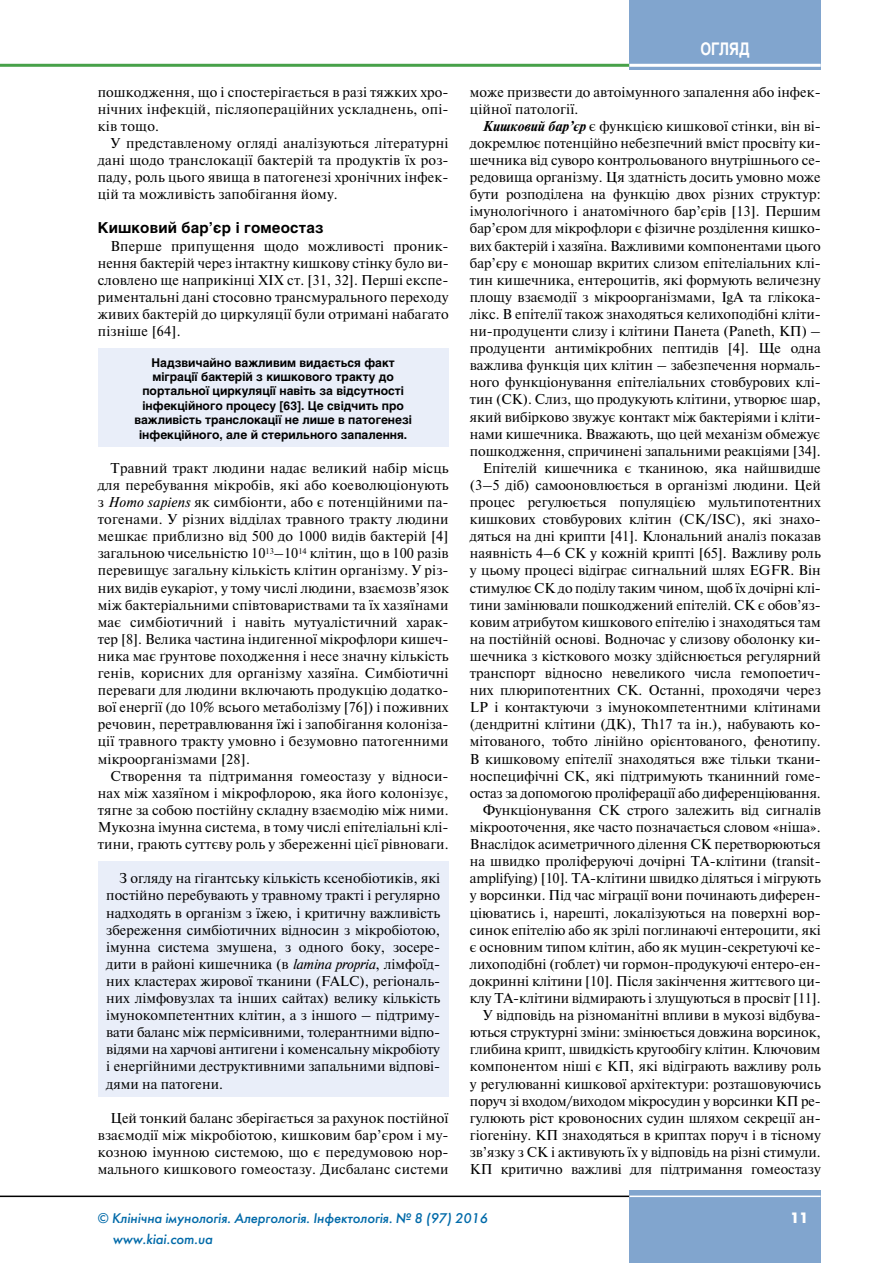
<style>
.page{position:relative;width:893px;height:1263px;background:#fff}
.page>*{position:absolute;margin:0;border:0;box-sizing:border-box;transform-origin:0 0}
.t1{font:700 17.25px "Helios";color:#fff;scale:.8 1}
.t2{font:700 15px "Helios";letter-spacing:.01em;color:#000}
.t3{font:700 15px "Futuris C";color:#fff}
.t4{font:14.25px/17.1px "Newton C";color:#000;text-align:justify}
.t5{font:italic 13.95px "Futuris C";color:#006aa9}
.t6{font:700 12px/14.4px "Helios";color:#000;text-align:center}
.s1{font-style:italic}
.s2{font-weight:700;font-style:italic}
</style>
<div class="page">
<div style="left:629px;top:1191px;width:192px;height:72px;background:#81a5ce"></div>
<hr style="left:0;top:1195px;width:629px;height:2px;background:#000">
<hr style="left:629px;top:1195px;width:192px;height:2px;background:#fff">
<div style="left:629px;top:0;width:192px;height:70px;background:#81a5ce"></div>
<hr style="left:0;top:64px;width:629px;height:3px;background:#47a149">
<hr style="left:629px;top:64px;width:192px;height:3px;background:#fff">
<div style="left:98px;top:349px;width:351px;height:98px;background:#e9eef9"></div>
<div style="left:98px;top:862px;width:351px;height:235px;background:#e9eef9"></div>
<p class="t4" style="left:98px;top:83px;width:352px">пошкодження, що і спостерігається в разі тяжких хро&shy;нічних інфекцій, післяопераційних ускладнень, опі&shy;ків тощо.</p>
<p class="t4" style="left:98px;top:135px;width:352px;text-indent:13px">У представленому огляді аналізуються літературні дані щодо транслокації бактерій та продуктів їх роз&shy;паду, роль цього явища в патогенезі хронічних інфек&shy;цій та можливість запобігання йому.</p>
<p class="t2" style="left:98px;top:219px;width:227px">Кишковий бар’єр і гомеостаз</p>
<p class="t4" style="left:98px;top:237px;width:353px;text-indent:13px">Вперше припущення щодо можливості проник&shy;нення бактерій через інтактну кишкову стінку було ви&shy;словлено ще наприкінці ХІХ ст. [31, 32]. Перші експе&shy;риментальні дані стосовно трансмурального переходу живих бактерій до циркуляції були отримані набагато пізніше [64].</p>
<p class="t6" style="left:134px;top:355px;width:279px">Надзвичайно важливим видається факт міграції бактерій з кишкового тракту до портальної циркуляції навіть за відсутності інфекційного процесу [63]. Це свідчить про важливість транслокації не лише в патогенезі інфекційного, але й стерильного запалення.</p>
<p class="t4" style="left:98px;top:459px;width:352px;text-indent:13px">Травний тракт людини надає великий набір місць для перебування мікробів, які або коеволюціонують з <span class="s1">Homo sapiens</span> як симбіонти, або є потенційними па&shy;тогенами. У різних відділах травного тракту людини мешкає приблизно від 500 до 1000 видів бактерій [4] загальною чисельністю 10<sup>13</sup>–10<sup>14</sup> клітин, що в 100 разів перевищує загальну кількість клітин організму. У різ&shy;них видів еукаріот, у тому числі людини, взаємозв’язок між бактеріальними співтовариствами та їх хазяїнами має симбіотичний і навіть мутуалістичний харак&shy;тер [8]. Велика частина індигенної мікрофлори кишеч&shy;ника має ґрунтове походження і несе значну кількість генів, корисних для організму хазяїна. Симбіотичні переваги для людини включають продукцію додатко&shy;вої енергії (до 10% всього метаболізму [76]) і поживних речовин, перетравлювання їжі і запобігання колоніза&shy;ції травного тракту умовно і безумовно патогенними мікроорганізмами [28].</p>
<p class="t4" style="left:98px;top:767px;width:352px;text-indent:13px">Створення та підтримання гомеостазу у відноси&shy;нах між хазяїном і мікрофлорою, яка його колонізує, тягне за собою постійну складну взаємодію між ними.<br>Мукозна імунна система, в тому числі епітеліальні клі&shy;тини, грають суттєву роль у збереженні цієї рівноваги.</p>
<p class="t4" style="left:106px;top:870px;width:335px;text-indent:13px">З огляду на гігантську кількість ксенобіотиків, які постійно перебувають у травному тракті і регулярно надходять в організм з їжею, і критичну важливість збереження симбіотичних відносин з мікробіотою, імунна система змушена, з одного боку, зосере&shy;дити в районі кишечника (в <span class="s1">lamina propria</span>, лімфоїд&shy;них кластерах жирової тканини (FALC), регіональ&shy;них лімфовузлах та інших сайтах) велику кількість імунокомпетентних клітин, а з іншого – підтриму&shy;вати баланс між пермісивними, толерантними відпо&shy;відями на харчові антигени і коменсальну мікробіоту і енергійними деструктивними запальними відпові&shy;дями на патогени.</p>
<p class="t4" style="left:98px;top:1109px;width:352px;text-indent:13px">Цей тонкий баланс зберігається за рахунок постійної взаємодії між мікробіотою, кишковим бар’єром і му&shy;козною імунною системою, що є передумовою нор&shy;мального кишкового гомеостазу. Дисбаланс системи</p>
<p class="t1" style="left:700px;top:39px;width:63px">ОГЛЯД</p>
<p class="t4" style="left:470px;top:83px;width:352px">може призвести до автоімунного запалення або інфек&shy;ційної патології.</p>
<p class="t4" style="left:470px;top:117px;width:353px;text-align:right"><span class="s2">Кишковий бар’єр</span> є функцією кишкової стінки, він ві&shy;докремлює потенційно небезпечний вміст просвіту ки&shy;шечника від суворо контрольованого внутрішнього се&shy;редовища організму. Ця здатність досить умовно може бути розподілена на функцію двох різних структур: імунологічного і анатомічного бар’єрів [13]. Першим бар’єром для мікрофлори є фізичне розділення кишко&shy;вих бактерій і хазяїна. Важливими компонентами цього бар’єру є моношар вкритих слизом епітеліальних клі&shy;тин кишечника, ентероцитів, які формують величезну площу взаємодії з мікроорганізмами, IgА та глікока&shy;лікс. В епітелії також знаходяться келихоподібні кліти&shy;ни-продуценти слизу і клітини Панета (Paneth, КП) – продуценти антимікробних пептидів [4]. Ще одна важлива функція цих клітин – забезпечення нормаль&shy;ного функціонування епітеліальних стовбурових клі&shy;тин (СК). Слиз, що продукують клітини, утворює шар, який вибірково звужує контакт між бактеріями і кліти&shy;нами кишечника. Вважають, що цей механізм обмежує пошкодження, спричинені запальними реакціями [34].<br>Епітелій кишечника є тканиною, яка найшвидше (3–5 діб) самооновлюється в організмі людини. Цей процес регулюється популяцією мультипотентних кишкових стовбурових клітин (СК/ISC), які знахо&shy;дяться на дні крипти [41]. Клональний аналіз показав наявність 4–6 CК у кожній крипті [65]. Важливу роль у цьому процесі відіграє сигнальний шлях EGFR. Він стимулює СК до поділу таким чином, щоб їх дочірні клі&shy;тини замінювали пошкоджений епітелій. СК є обов’яз&shy;ковим атрибутом кишкового епітелію і знаходяться там на постійній основі. Водночас у слизову оболонку ки&shy;шечника з кісткового мозку здійснюється регулярний транспорт відносно невеликого числа гемопоетич&shy;них плюрипотентних СК. Останні, проходячи через LР і контактуючи з імунокомпетентними клітинами (дендритні клітини (ДК), Th17 та ін.), набувають ко&shy;мітованого, тобто лінійно орієнтованого, фенотипу.<br>В кишковому епітелії знаходяться вже тільки ткани&shy;носпецифічні СК, які підтримують тканинний гоме&shy;остаз за допомогою проліферації або диференціювання.<br>Функціонування СК строго залежить від сигналів мікрооточення, яке часто позначається словом «ніша».<br>Внаслідок асиметричного ділення СК перетворюються на швидко проліферуючі дочірні TA-клітини (transit&shy;amplifying) [10]. TA-клітини швидко діляться і мігрують у ворсинки. Під час міграції вони починають диферен&shy;ціюватись і, нарешті, локалізуються на поверхні вор&shy;синок епітелію або як зрілі поглинаючі ентероцити, які є основним типом клітин, або як муцин-секретуючі ке&shy;лихоподібні (гоблет) чи гормон-продукуючі ентеро-ен&shy;докринні клітини [10]. Після закінчення життєвого ци&shy;клу TA-клітини відмирають і злущуються в просвіт [11].<br>У відповідь на різноманітні впливи в мукозі відбува&shy;ються структурні зміни: змінюється довжина ворсинок, глибина крипт, швидкість кругообігу клітин. Ключовим компонентом ніші є КП, які відіграють важливу роль у регулюванні кишкової архітектури: розташовуючись поруч зі входом/виходом мікросудин у ворсинки КП ре&shy;гулюють ріст кровоносних судин шляхом секреції ан&shy;гіогеніну. КП знаходяться в криптах поруч і в тісному зв’язку з СК і активують їх у відповідь на різні стимули.<br>КП критично важливі для підтримання гомеостазу</p>
<p class="t5" style="left:98px;top:1209px;width:392px">© Клінічна імунологія. Алергологія. Інфектологія. № 8 (97) 2016</p>
<p class="t3" style="left:790px;top:1209px;width:19px">11</p>
<p class="t5" style="left:113px;top:1231px;width:102px">www.kiai.com.ua</p>
</div>
